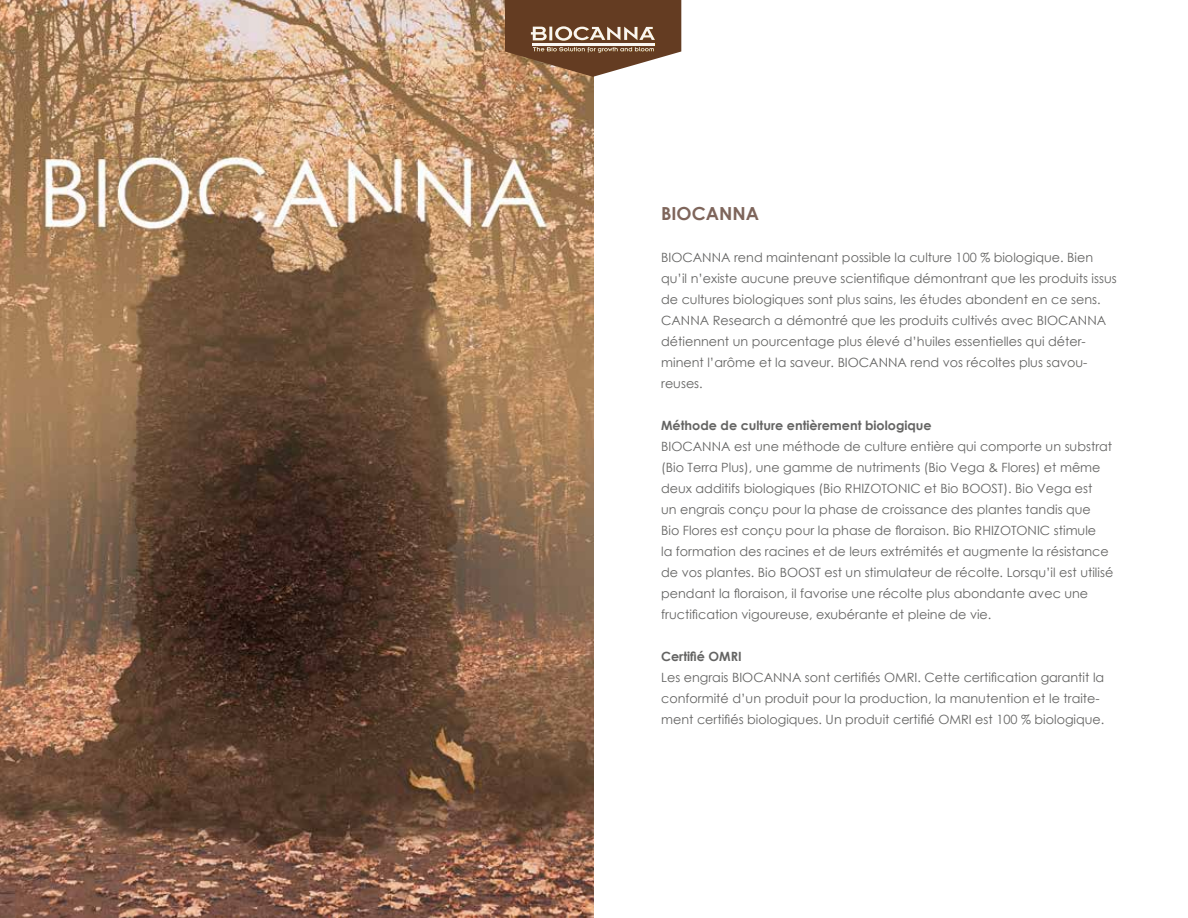
<style>
.page{position:relative;width:1188px;height:918px;background:#fff}
.page>*{position:absolute;margin:0;border:0;box-sizing:border-box;transform-origin:0 0}
.t1{font:700 18px "Century Gothic";color:#7e655b}
.t2{font:12.75px/21px "Century Gothic";color:#646463}
.t3{font:700 12.75px "Century Gothic";color:#646463}
</style>
<div class="page">
<img style="left:0;top:0;width:593px;height:918px">
<svg style="left:505px;top:0;width:176px;height:77px;background:#86644c"></svg>
<h1 class="t1" style="left:661px;top:200px;width:99px">BIOCANNA</h1>
<p class="t2" style="left:661px;top:247px;width:457px">BIOCANNA rend maintenant possible la culture 100 % biologique. Bien qu’il n’existe aucune preuve scientifique démontrant que les produits issus de cultures biologiques sont plus sains, les études abondent en ce sens.<br>CANNA Research a démontré que les produits cultivés avec BIOCANNA détiennent un pourcentage plus élevé d’huiles essentielles qui déter&shy;minent l’arôme et la saveur. BIOCANNA rend vos récoltes plus savou&shy;reuses.</p>
<p class="t3" style="left:661px;top:416px;width:272px">Méthode de culture entièrement biologique</p>
<p class="t2" style="left:661px;top:436px;width:454px">BIOCANNA est une méthode de culture entière qui comporte un substrat (Bio Terra Plus), une gamme de nutriments (Bio Vega &amp; Flores) et même deux additifs biologiques (Bio RHIZOTONIC et Bio BOOST). Bio Vega est<br>un engrais conçu pour la phase de croissance des plantes tandis que<br>Bio Flores est conçu pour la phase de floraison. Bio RHIZOTONIC stimule<br>la formation des racines et de leurs extrémités et augmente la résistance de vos plantes. Bio BOOST est un stimulateur de récolte. Lorsqu’il est utilisé pendant la floraison, il favorise une récolte plus abondante avec une fructification vigoureuse, exubérante et pleine de vie.</p>
<p class="t3" style="left:661px;top:647px;width:82px">Certifié OMRI</p>
<p class="t2" style="left:661px;top:667px;width:445px">Les engrais BIOCANNA sont certifiés OMRI. Cette certification garantit la conformité d’un produit pour la production, la manutention et le traite&shy;ment certifiés biologiques. Un produit certifié OMRI est 100 % biologique.</p>
</div>
